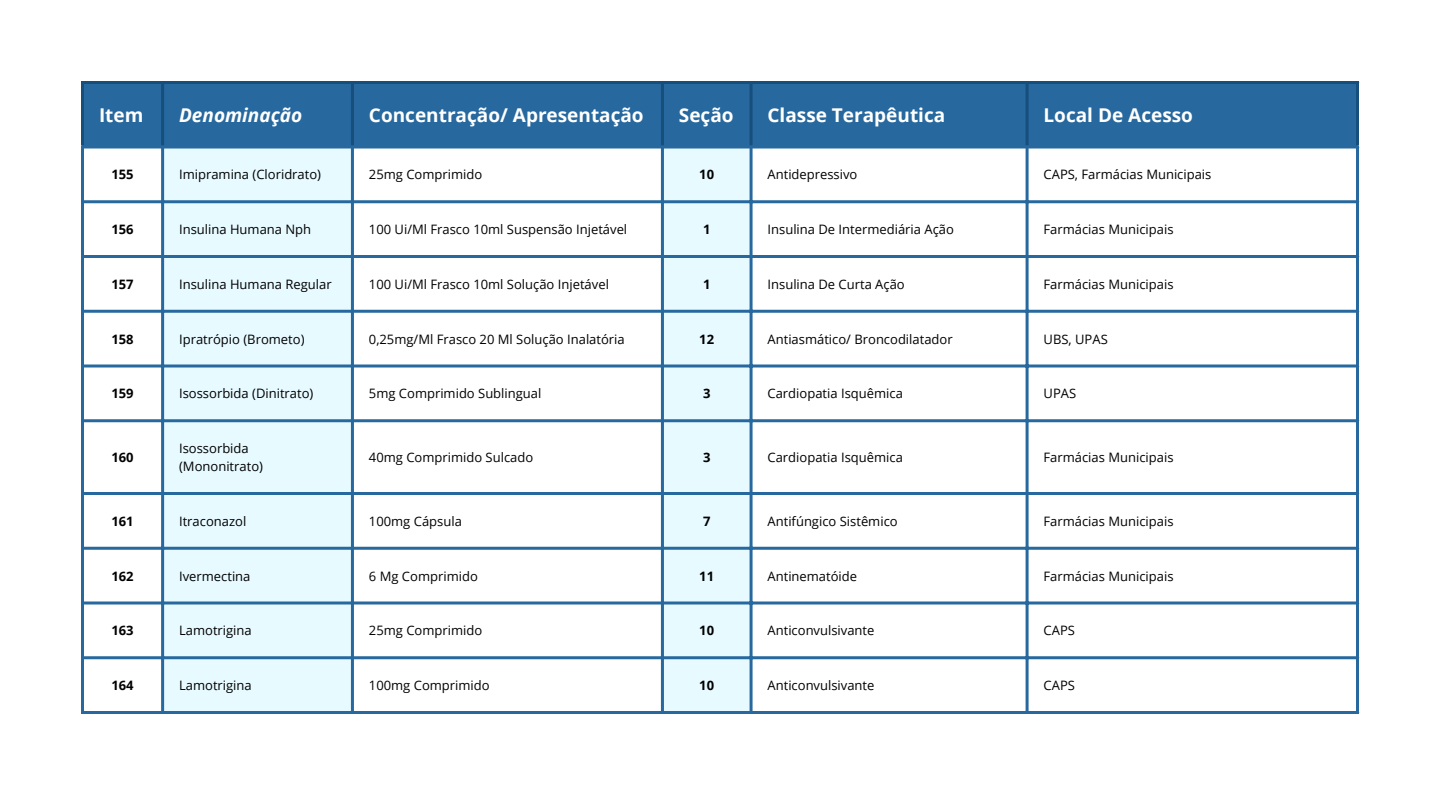
<style>
.page{position:relative;width:1440px;height:810px;background:#fff}
.page>*{position:absolute;margin:0;border:0;box-sizing:border-box;transform-origin:0 0}
.t1{font:700 19px "Open Sans";color:#fff}
.t2{font:italic 700 19px "Open Sans";color:#fff}
.t3{font:13px/18px "Open Sans";color:#000}
.t4{font:700 13px "Open Sans";color:#000}
</style>
<div class="page">
<div style="left:84px;top:84px;width:1272px;height:62px;background:#27689e"></div>
<svg style="left:84px;top:148px;width:77px;height:512px"></svg>
<svg style="left:164px;top:148px;width:586px;height:563px"></svg>
<hr style="left:81px;top:84px;width:3px;height:62px;background:#164e7c">
<hr style="left:161px;top:84px;width:3px;height:62px;background:#164e7c">
<hr style="left:351px;top:84px;width:3px;height:62px;background:#164e7c">
<hr style="left:661px;top:84px;width:3px;height:62px;background:#164e7c">
<hr style="left:750px;top:84px;width:3px;height:62px;background:#164e7c">
<hr style="left:1026px;top:84px;width:3px;height:62px;background:#164e7c">
<hr style="left:1356px;top:84px;width:3px;height:62px;background:#164e7c">
<hr style="left:81px;top:81px;width:1278px;height:3px;background:#164e7c">
<hr style="left:81px;top:148px;width:3px;height:563px;background:#27689e">
<hr style="left:161px;top:148px;width:3px;height:563px;background:#27689e">
<hr style="left:351px;top:148px;width:3px;height:563px;background:#27689e">
<hr style="left:661px;top:148px;width:3px;height:563px;background:#27689e">
<hr style="left:750px;top:148px;width:3px;height:563px;background:#27689e">
<hr style="left:1026px;top:148px;width:3px;height:563px;background:#27689e">
<hr style="left:1356px;top:148px;width:3px;height:563px;background:#27689e">
<hr style="left:81px;top:146px;width:1278px;height:2px;background:#27689e">
<hr style="left:81px;top:200px;width:1278px;height:3px;background:#27689e">
<hr style="left:81px;top:255px;width:1278px;height:3px;background:#27689e">
<hr style="left:81px;top:310px;width:1278px;height:3px;background:#27689e">
<svg style="left:84px;top:364px;width:1272px;height:4px;background:#5a8cb5"></svg>
<hr style="left:81px;top:419px;width:1278px;height:3px;background:#27689e">
<hr style="left:81px;top:492px;width:1278px;height:3px;background:#27689e">
<hr style="left:81px;top:547px;width:1278px;height:3px;background:#27689e">
<hr style="left:81px;top:602px;width:1278px;height:2px;background:#27689e">
<hr style="left:81px;top:656px;width:1278px;height:3px;background:#27689e">
<hr style="left:81px;top:711px;width:1278px;height:3px;background:#27689e">
<p class="t1" style="left:99px;top:101px;width:46px">Item</p>
<p class="t2" style="left:179px;top:101px;width:125px">Denominação</p>
<p class="t1" style="left:369px;top:101px;width:276px">Concentração/ Apresentação</p>
<p class="t1" style="left:679px;top:101px;width:56px">Seção</p>
<p class="t1" style="left:768px;top:101px;width:179px">Classe Terapêutica</p>
<p class="t1" style="left:1044px;top:101px;width:151px">Local De Acesso</p>
<p class="t4" style="left:111px;top:165px;width:24px">155</p>
<p class="t3" style="left:179px;top:165px;width:143px">Imipramina (Cloridrato)</p>
<p class="t3" style="left:369px;top:165px;width:115px">25mg Comprimido</p>
<p class="t4" style="left:699px;top:165px;width:16px">10</p>
<p class="t3" style="left:768px;top:165px;width:91px">Antidepressivo</p>
<p class="t3" style="left:1044px;top:165px;width:169px">CAPS, Farmácias Municipais</p>
<p class="t4" style="left:111px;top:220px;width:24px">156</p>
<p class="t3" style="left:179px;top:220px;width:134px">Insulina Humana Nph</p>
<p class="t3" style="left:369px;top:220px;width:260px">100 Ui/Ml Frasco 10ml Suspensão Injetável</p>
<p class="t4" style="left:703px;top:220px;width:9px">1</p>
<p class="t3" style="left:768px;top:220px;width:188px">Insulina De Intermediária Ação</p>
<p class="t3" style="left:1044px;top:220px;width:131px">Farmácias Municipais</p>
<p class="t4" style="left:111px;top:275px;width:24px">157</p>
<p class="t3" style="left:179px;top:275px;width:154px">Insulina Humana Regular</p>
<p class="t3" style="left:369px;top:275px;width:242px">100 Ui/Ml Frasco 10ml Solução Injetável</p>
<p class="t4" style="left:703px;top:275px;width:9px">1</p>
<p class="t3" style="left:768px;top:275px;width:139px">Insulina De Curta Ação</p>
<p class="t3" style="left:1044px;top:275px;width:131px">Farmácias Municipais</p>
<p class="t4" style="left:111px;top:330px;width:24px">158</p>
<p class="t3" style="left:179px;top:329px;width:127px">Ipratrópio (Brometo)</p>
<p class="t3" style="left:369px;top:329px;width:257px">0,25mg/Ml Frasco 20 Ml Solução Inalatória</p>
<p class="t4" style="left:699px;top:330px;width:16px">12</p>
<p class="t3" style="left:768px;top:329px;width:187px">Antiasmático/ Broncodilatador</p>
<p class="t3" style="left:1044px;top:329px;width:66px">UBS, UPAS</p>
<p class="t4" style="left:111px;top:384px;width:24px">159</p>
<p class="t3" style="left:179px;top:384px;width:136px">Isossorbida (Dinitrato)</p>
<p class="t3" style="left:369px;top:384px;width:174px">5mg Comprimido Sublingual</p>
<p class="t4" style="left:703px;top:384px;width:9px">3</p>
<p class="t3" style="left:768px;top:384px;width:137px">Cardiopatia Isquêmica</p>
<p class="t3" style="left:1044px;top:384px;width:34px">UPAS</p>
<p class="t4" style="left:111px;top:448px;width:24px">160</p>
<p class="t3" style="left:179px;top:439px;width:85px">Isossorbida (Mononitrato)</p>
<p class="t3" style="left:369px;top:448px;width:166px">40mg Comprimido Sulcado</p>
<p class="t4" style="left:703px;top:448px;width:9px">3</p>
<p class="t3" style="left:768px;top:448px;width:137px">Cardiopatia Isquêmica</p>
<p class="t3" style="left:1044px;top:448px;width:131px">Farmácias Municipais</p>
<p class="t4" style="left:111px;top:512px;width:24px">161</p>
<p class="t3" style="left:179px;top:512px;width:69px">Itraconazol</p>
<p class="t3" style="left:369px;top:512px;width:94px">100mg Cápsula</p>
<p class="t4" style="left:703px;top:512px;width:9px">7</p>
<p class="t3" style="left:768px;top:512px;width:132px">Antifúngico Sistêmico</p>
<p class="t3" style="left:1044px;top:512px;width:131px">Farmácias Municipais</p>
<p class="t4" style="left:111px;top:567px;width:24px">162</p>
<p class="t3" style="left:179px;top:566px;width:73px">Ivermectina</p>
<p class="t3" style="left:369px;top:566px;width:110px">6 Mg Comprimido</p>
<p class="t4" style="left:699px;top:567px;width:16px">11</p>
<p class="t3" style="left:768px;top:566px;width:91px">Antinematóide</p>
<p class="t3" style="left:1044px;top:566px;width:131px">Farmácias Municipais</p>
<p class="t4" style="left:111px;top:621px;width:24px">163</p>
<p class="t3" style="left:179px;top:621px;width:74px">Lamotrigina</p>
<p class="t3" style="left:369px;top:621px;width:115px">25mg Comprimido</p>
<p class="t4" style="left:699px;top:621px;width:16px">10</p>
<p class="t3" style="left:768px;top:621px;width:108px">Anticonvulsivante</p>
<p class="t3" style="left:1044px;top:621px;width:33px">CAPS</p>
<p class="t4" style="left:111px;top:676px;width:24px">164</p>
<p class="t3" style="left:179px;top:676px;width:74px">Lamotrigina</p>
<p class="t3" style="left:369px;top:676px;width:122px">100mg Comprimido</p>
<p class="t4" style="left:699px;top:676px;width:16px">10</p>
<p class="t3" style="left:768px;top:676px;width:108px">Anticonvulsivante</p>
<p class="t3" style="left:1044px;top:676px;width:33px">CAPS</p>
</div>
